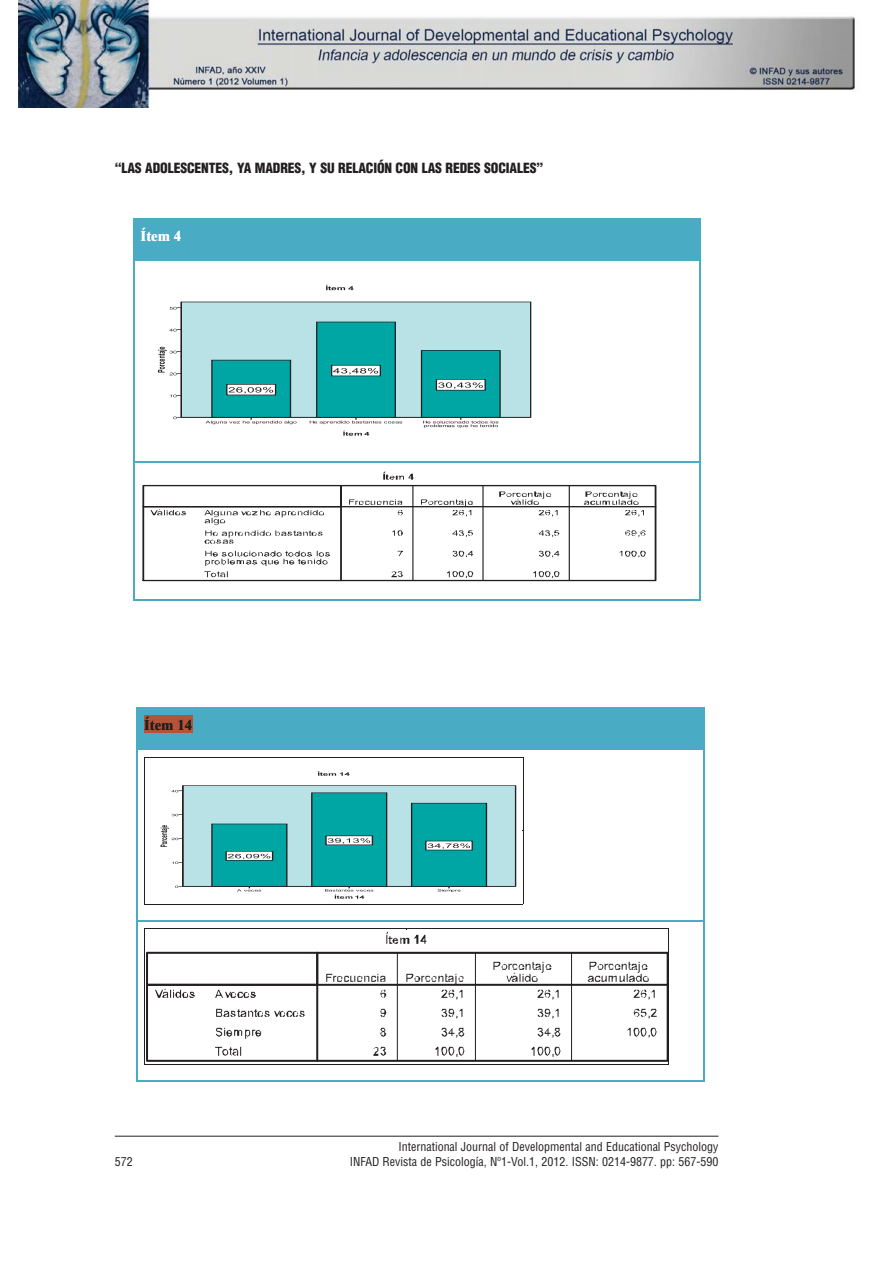
<style>
.page{position:relative;width:893px;height:1263px;background:#fff}
.page>*{position:absolute;margin:0;border:0;box-sizing:border-box;transform-origin:0 0}
.t1{font:14.85px "Times New Roman PS Bold MT+KSYIQK";color:#231f20}
.t2{font:14.85px "Times New Roman PS Bold MT+HSHDBV";color:#fff}
.t3{font:900 condensed 13.65px "Helvetica";letter-spacing:-.01em;color:#231f20}
.t4{font:condensed 12px "Helvetica";color:#231f20}
</style>
<div class="page">
<img style="left:19px;top:0;width:836px;height:108px">
<hr style="left:115px;top:1136px;width:603px;height:1px;background:#231f20">
<div style="left:135px;top:219px;width:564px;height:41px;background:#4aabc5"></div>
<hr style="left:133px;top:218px;width:566px;height:1px;background:#4aabc5">
<hr style="left:133px;top:219px;width:2px;height:41px;background:#4aabc5">
<hr style="left:699px;top:219px;width:2px;height:41px;background:#4aabc5">
<div style="left:181px;top:302px;width:350px;height:115px;background:#b8e2e5"></div>
<svg style="left:343px;top:431px;width:26px;height:5px"></svg>
<svg style="left:423px;top:418px;width:75px;height:10px"></svg>
<svg style="left:310px;top:418px;width:92px;height:6px"></svg>
<svg style="left:206px;top:418px;width:90px;height:6px"></svg>
<svg style="left:170px;top:307px;width:11px;height:3px"></svg>
<svg style="left:169px;top:329px;width:12px;height:3px"></svg>
<svg style="left:158px;top:347px;width:23px;height:28px"></svg>
<svg style="left:170px;top:395px;width:11px;height:2px"></svg>
<svg style="left:173px;top:416px;width:8px;height:3px"></svg>
<div style="left:212px;top:360px;width:78px;height:57px;background:#00a6a4"></div>
<div style="left:212px;top:360px;width:79px;height:58px;border:1px solid #231f20"></div>
<div style="left:317px;top:322px;width:78px;height:95px;background:#00a6a4"></div>
<div style="left:316px;top:322px;width:79px;height:96px;border:1px solid #231f20"></div>
<div style="left:421px;top:351px;width:79px;height:66px;background:#00a6a4"></div>
<div style="left:421px;top:350px;width:79px;height:68px;border:1px solid #231f20"></div>
<div style="left:436px;top:380px;width:49px;height:10px;background:#fff"></div>
<svg style="left:438px;top:382px;width:45px;height:7px"></svg>
<div style="left:332px;top:365px;width:48px;height:11px;background:#fff"></div>
<svg style="left:333px;top:368px;width:45px;height:6px"></svg>
<div style="left:227px;top:384px;width:49px;height:11px;background:#fff"></div>
<svg style="left:228px;top:387px;width:45px;height:6px"></svg>
<div style="left:181px;top:302px;width:350px;height:116px;border:1px solid #231f20"></div>
<svg style="left:326px;top:285px;width:28px;height:5px"></svg>
<hr style="left:135px;top:260px;width:564px;height:1px;background:#4aabc5">
<hr style="left:133px;top:261px;width:2px;height:200px;background:#4aabc5">
<hr style="left:699px;top:261px;width:2px;height:200px;background:#4aabc5">
<svg style="left:204px;top:551px;width:126px;height:26px"></svg>
<svg style="left:533px;top:571px;width:26px;height:7px"></svg>
<svg style="left:447px;top:571px;width:26px;height:7px"></svg>
<svg style="left:391px;top:571px;width:12px;height:6px"></svg>
<svg style="left:620px;top:551px;width:26px;height:6px"></svg>
<svg style="left:539px;top:551px;width:20px;height:6px"></svg>
<svg style="left:452px;top:551px;width:21px;height:6px"></svg>
<svg style="left:398px;top:551px;width:5px;height:5px"></svg>
<svg style="left:625px;top:530px;width:21px;height:7px"></svg>
<svg style="left:539px;top:530px;width:20px;height:7px"></svg>
<svg style="left:452px;top:530px;width:21px;height:7px"></svg>
<svg style="left:392px;top:530px;width:11px;height:6px"></svg>
<svg style="left:584px;top:492px;width:60px;height:25px"></svg>
<svg style="left:499px;top:492px;width:59px;height:25px"></svg>
<svg style="left:421px;top:499px;width:52px;height:18px"></svg>
<svg style="left:349px;top:499px;width:54px;height:16px"></svg>
<svg style="left:142px;top:484px;width:201px;height:60px"></svg>
<hr style="left:143px;top:506px;width:512px;height:1px;background:#231f20">
<hr style="left:340px;top:486px;width:2px;height:95px;background:#231f20">
<hr style="left:412px;top:486px;width:1px;height:95px;background:#231f20">
<hr style="left:483px;top:486px;width:1px;height:95px;background:#231f20">
<hr style="left:569px;top:486px;width:1px;height:95px;background:#231f20">
<div style="left:143px;top:485px;width:513px;height:96px;border:2px solid #231f20"></div>
<svg style="left:383px;top:472px;width:31px;height:8px"></svg>
<hr style="left:135px;top:461px;width:564px;height:1px;background:#4aabc5">
<hr style="left:133px;top:462px;width:2px;height:138px;background:#4aabc5">
<hr style="left:133px;top:599px;width:566px;height:1px;background:#4aabc5">
<hr style="left:699px;top:462px;width:2px;height:138px;background:#4aabc5">
<div style="left:138px;top:708px;width:565px;height:41px;background:#4aabc5"></div>
<div style="left:144px;top:716px;width:48px;height:17px;background:#b55338"></div>
<hr style="left:137px;top:707px;width:566px;height:1px;background:#4aabc5">
<hr style="left:137px;top:708px;width:1px;height:41px;background:#4aabc5">
<hr style="left:703px;top:708px;width:1px;height:41px;background:#4aabc5">
<div style="left:183px;top:786px;width:333px;height:100px;background:#b8e2e5"></div>
<svg style="left:438px;top:887px;width:23px;height:5px"></svg>
<svg style="left:237px;top:887px;width:24px;height:5px"></svg>
<svg style="left:171px;top:790px;width:12px;height:2px"></svg>
<svg style="left:172px;top:814px;width:11px;height:2px"></svg>
<svg style="left:161px;top:825px;width:22px;height:22px"></svg>
<svg style="left:172px;top:862px;width:11px;height:2px"></svg>
<div style="left:212px;top:824px;width:75px;height:62px;background:#00a6a4"></div>
<div style="left:212px;top:824px;width:75px;height:63px;border:1px solid #231f20"></div>
<div style="left:312px;top:793px;width:75px;height:93px;background:#00a6a4"></div>
<div style="left:312px;top:793px;width:75px;height:94px;border:1px solid #231f20"></div>
<div style="left:412px;top:803px;width:74px;height:83px;background:#00a6a4"></div>
<div style="left:411px;top:803px;width:76px;height:84px;border:1px solid #231f20"></div>
<svg style="left:427px;top:843px;width:43px;height:6px"></svg>
<svg style="left:328px;top:838px;width:42px;height:6px"></svg>
<svg style="left:228px;top:853px;width:43px;height:6px"></svg>
<div style="left:226px;top:851px;width:47px;height:10px;border:1px solid #231f20"></div>
<svg style="left:228px;top:854px;width:42px;height:5px"></svg>
<div style="left:183px;top:785px;width:333px;height:102px;border:1px solid #231f20"></div>
<svg style="left:318px;top:771px;width:32px;height:5px"></svg>
<svg style="left:325px;top:886px;width:48px;height:19px"></svg>
<hr style="left:138px;top:749px;width:565px;height:1px;background:#4aabc5">
<hr style="left:137px;top:750px;width:1px;height:170px;background:#4aabc5">
<hr style="left:703px;top:750px;width:1px;height:170px;background:#4aabc5">
<svg style="left:587px;top:962px;width:62px;height:20px"></svg>
<svg style="left:493px;top:962px;width:58px;height:20px"></svg>
<svg style="left:326px;top:974px;width:59px;height:8px"></svg>
<svg style="left:216px;top:1009px;width:89px;height:8px"></svg>
<svg style="left:216px;top:1028px;width:45px;height:11px"></svg>
<svg style="left:215px;top:1047px;width:26px;height:9px"></svg>
<svg style="left:531px;top:1047px;width:29px;height:10px"></svg>
<svg style="left:435px;top:1047px;width:29px;height:10px"></svg>
<svg style="left:373px;top:1047px;width:13px;height:9px"></svg>
<svg style="left:628px;top:1028px;width:29px;height:10px"></svg>
<svg style="left:537px;top:1028px;width:23px;height:10px"></svg>
<svg style="left:441px;top:1028px;width:23px;height:10px"></svg>
<svg style="left:380px;top:1028px;width:6px;height:9px"></svg>
<svg style="left:634px;top:1009px;width:23px;height:10px"></svg>
<svg style="left:537px;top:1009px;width:21px;height:10px"></svg>
<svg style="left:441px;top:1009px;width:21px;height:10px"></svg>
<svg style="left:380px;top:1009px;width:6px;height:8px"></svg>
<svg style="left:634px;top:990px;width:21px;height:10px"></svg>
<svg style="left:537px;top:990px;width:21px;height:10px"></svg>
<svg style="left:406px;top:974px;width:57px;height:26px"></svg>
<svg style="left:380px;top:990px;width:6px;height:8px"></svg>
<hr style="left:147px;top:984px;width:521px;height:2px;background:#231f20">
<hr style="left:316px;top:953px;width:2px;height:108px;background:#231f20">
<hr style="left:397px;top:953px;width:1px;height:108px;background:#231f20">
<hr style="left:475px;top:953px;width:1px;height:108px;background:#231f20">
<hr style="left:571px;top:953px;width:1px;height:108px;background:#231f20">
<div style="left:146px;top:952px;width:523px;height:110px;border:2px solid #231f20"></div>
<svg style="left:386px;top:929px;width:40px;height:15px"></svg>
<svg style="left:144px;top:951px;width:175px;height:47px"></svg>
<hr style="left:138px;top:920px;width:565px;height:1px;background:#4aabc5">
<hr style="left:137px;top:921px;width:1px;height:161px;background:#4aabc5">
<hr style="left:137px;top:1081px;width:566px;height:1px;background:#4aabc5">
<hr style="left:703px;top:921px;width:1px;height:161px;background:#4aabc5">
<p class="t3" style="left:115px;top:163px;width:430px">“LAS ADOLESCENTES, YA MADRES, Y SU RELACIÓN CON LAS REDES SOCIALES”</p>
<p class="t2" style="left:141px;top:227px;width:42px">Ítem 4</p>
<p class="t1" style="left:144px;top:716px;width:50px">Ítem 14</p>
<p class="t4" style="left:398px;top:1142px;width:322px">International Journal of Developmental and Educational Psychology</p>
<p class="t4" style="left:115px;top:1157px;width:19px">572</p>
<p class="t4" style="left:350px;top:1157px;width:370px">INFAD Revista de Psicología, Nº1-Vol.1, 2012. ISSN: 0214-9877. pp: 567-590</p>
</div>
